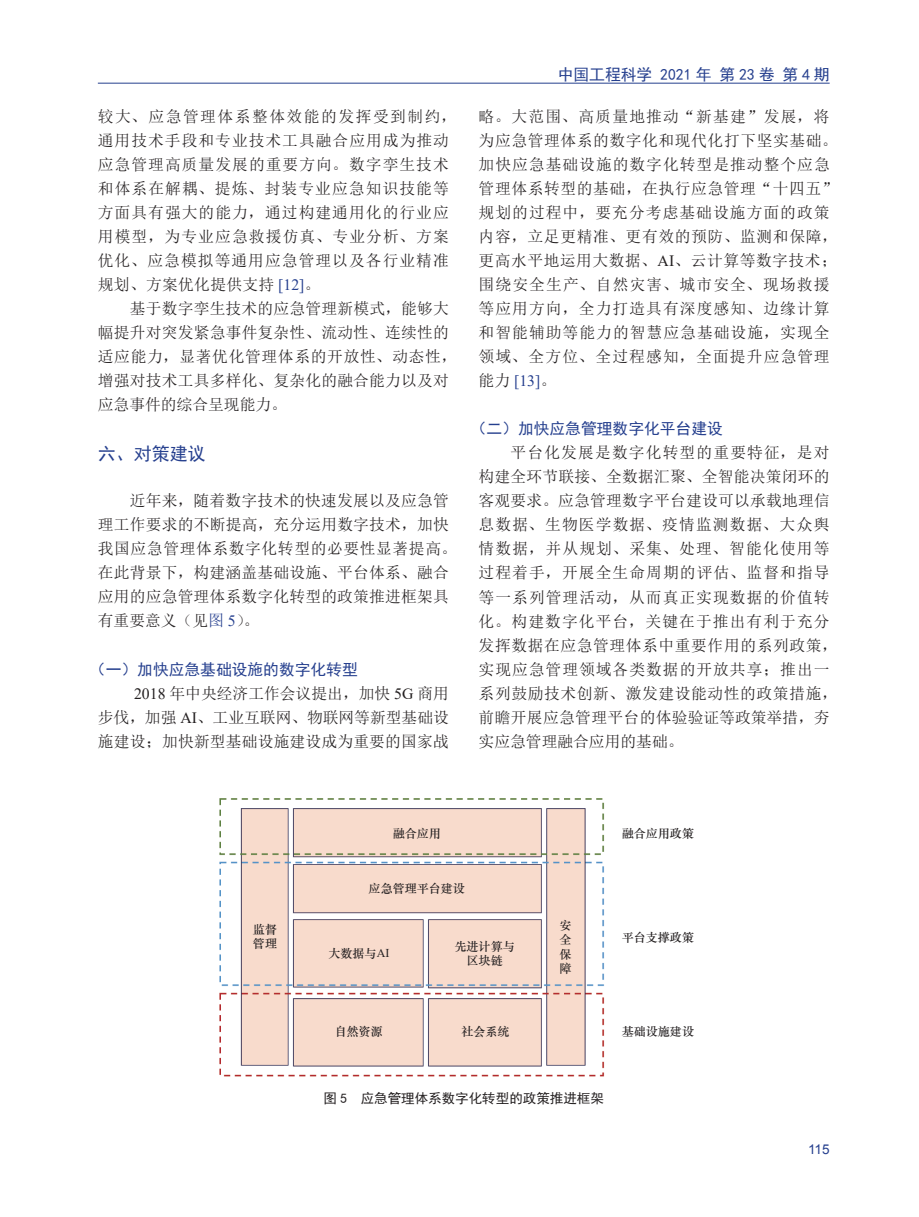
<style>
.page{position:relative;width:919px;height:1217px;background:#fff}
.page>*{position:absolute;margin:0;border:0;box-sizing:border-box;transform-origin:0 0}
.t1{font:18px "Sim Hei";color:#253f8e}
.t2{font:15.75px/24px "Sim Sun";letter-spacing:.065em;color:#231f20}
.t3{font:15.75px/24px "Sim Sun";letter-spacing:.015em;color:#231f20}
.t4{font:15.75px/24px "Sim Sun";letter-spacing:.04em;color:#231f20;text-align:justify}
.t5{font:15.75px "Sim Hei";color:#253f8e}
.t6{font:15.75px "Times New Roman";color:#253f8e}
.t7{font:13.5px "Sim Hei";color:#231f20}
.t8{font:13.5px "Arial";color:#253f8e}
.t9{font:12px/14.4px "ST Zhongsong";color:#231f20;text-align:justify}
.s1{font-family:"Times New Roman";color:#253f8e}
.s2{color:#253f8e}
.s3{font-family:"Times New Roman"}
.s4{font-family:"Sim Sun";color:#231f20}
</style>
<div class="page">
<hr style="left:98px;top:83px;width:731px;height:1px;background:#253f8e">
<img style="left:219px;top:798px;width:386px;height:279px">
<p class="t2" style="left:98px;top:104px;width:360px">较大、应急管理体系整体效能的发挥受到制约，通用技术手段和专业技术工具融合应用成为推动应急管理高质量发展的重要方向。数字孪生技术和体系在解耦、提炼、封装专业应急知识技能等方面具有强大的能力，通过构建通用化的行业应用模型，为专业应急救援仿真、专业分析、方案优化、应急模拟等通用应急管理以及各行业精准规划、方案优化提供支持 <span class="s1">[12]</span>。</p>
<p class="t3" style="left:98px;top:296px;width:360px;text-indent:32px">基于数字孪生技术的应急管理新模式，能够大幅提升对突发紧急事件复杂性、流动性、连续性的适应能力，显著优化管理体系的开放性、动态性，增强对技术工具多样化、复杂化的融合能力以及对应急事件的综合呈现能力。</p>
<p class="t1" style="left:98px;top:444px;width:109px">六、对策建议</p>
<p class="t3" style="left:98px;top:488px;width:360px;text-indent:32px">近年来，随着数字技术的快速发展以及应急管理工作要求的不断提高，充分运用数字技术，加快我国应急管理体系数字化转型的必要性显著提高。在此背景下，构建涵盖基础设施、平台体系、融合应用的应急管理体系数字化转型的政策推进框架具有重要意义（见<span class="s2">图</span> <span class="s1">5</span>）。</p>
<p class="t5" style="left:90px;top:660px;width:269px">（一）加快应急基础设施的数字化转型</p>
<p class="t4" style="left:98px;top:680px;width:352px;text-indent:36px"><span class="s3">2018</span> 年中央经济工作会议提出，加快 <span class="s3">5G</span> 商用步伐，加强 <span class="s3">AI</span>、工业互联网、物联网等新型基础设施建设；加快新型基础设施建设成为重要的国家战</p>
<p class="t5" style="left:557px;top:66px;width:273px">中国工程科学 2021 年 第 23 卷 第 4 期</p>
<p class="t2" style="left:478px;top:104px;width:360px">略。大范围、高质量地推动“新基建”发展，将为应急管理体系的数字化和现代化打下坚实基础。加快应急基础设施的数字化转型是推动整个应急管理体系转型的基础，在执行应急管理“十四五”规划的过程中，要充分考虑基础设施方面的政策内容，立足更精准、更有效的预防、监测和保障，更高水平地运用大数据、<span class="s3">AI</span>、云计算等数字技术；围绕安全生产、自然灾害、城市安全、现场救援等应用方向，全力打造具有深度感知、边缘计算和智能辅助等能力的智慧应急基础设施，实现全领域、全方位、全过程感知，全面提升应急管理</p>
<p class="t6" style="left:478px;top:370px;width:79px"><span class="s4">能力</span> [13]<span class="s4">。</span></p>
<p class="t5" style="left:470px;top:421px;width:253px">（二）加快应急管理数字化平台建设</p>
<p class="t2" style="left:478px;top:440px;width:360px;text-indent:32px">平台化发展是数字化转型的重要特征，是对构建全环节联接、全数据汇聚、全智能决策闭环的客观要求。应急管理数字平台建设可以承载地理信息数据、生物医学数据、疫情监测数据、大众舆情数据，并从规划、采集、处理、智能化使用等过程着手，开展全生命周期的评估、监督和指导等一系列管理活动，从而真正实现数据的价值转化。构建数字化平台，关键在于推出有利于充分发挥数据在应急管理体系中重要作用的系列政策，实现应急管理领域各类数据的开放共享；推出一系列鼓励技术创新、激发建设能动性的政策措施，前瞻开展应急管理平台的体验验证等政策举措，夯实应急管理融合应用的基础。</p>
<p class="t9" style="left:392px;top:825px;width:50px">融合应用</p>
<p class="t9" style="left:621px;top:825px;width:74px">融合应用政策</p>
<p class="t9" style="left:253px;top:921px;width:26px">监督管理</p>
<p class="t9" style="left:368px;top:880px;width:98px">应急管理平台建设</p>
<p class="t9" style="left:328px;top:945px;width:62px">大数据与<span class="s3">AI</span></p>
<p class="t9" style="left:454px;top:938px;width:62px;text-align:center">先进计算与区块链</p>
<p class="t9" style="left:559px;top:917px;width:14px">安全保障</p>
<p class="t9" style="left:621px;top:929px;width:74px">平台支撑政策</p>
<p class="t9" style="left:335px;top:1023px;width:50px">自然资源</p>
<p class="t9" style="left:461px;top:1023px;width:50px">社会系统</p>
<p class="t9" style="left:621px;top:1023px;width:74px">基础设施建设</p>
<p class="t7" style="left:323px;top:1091px;width:282px">图 5 应急管理体系数字化转型的政策推进框架</p>
<p class="t8" style="left:808px;top:1140px;width:23px">115</p>
</div>
